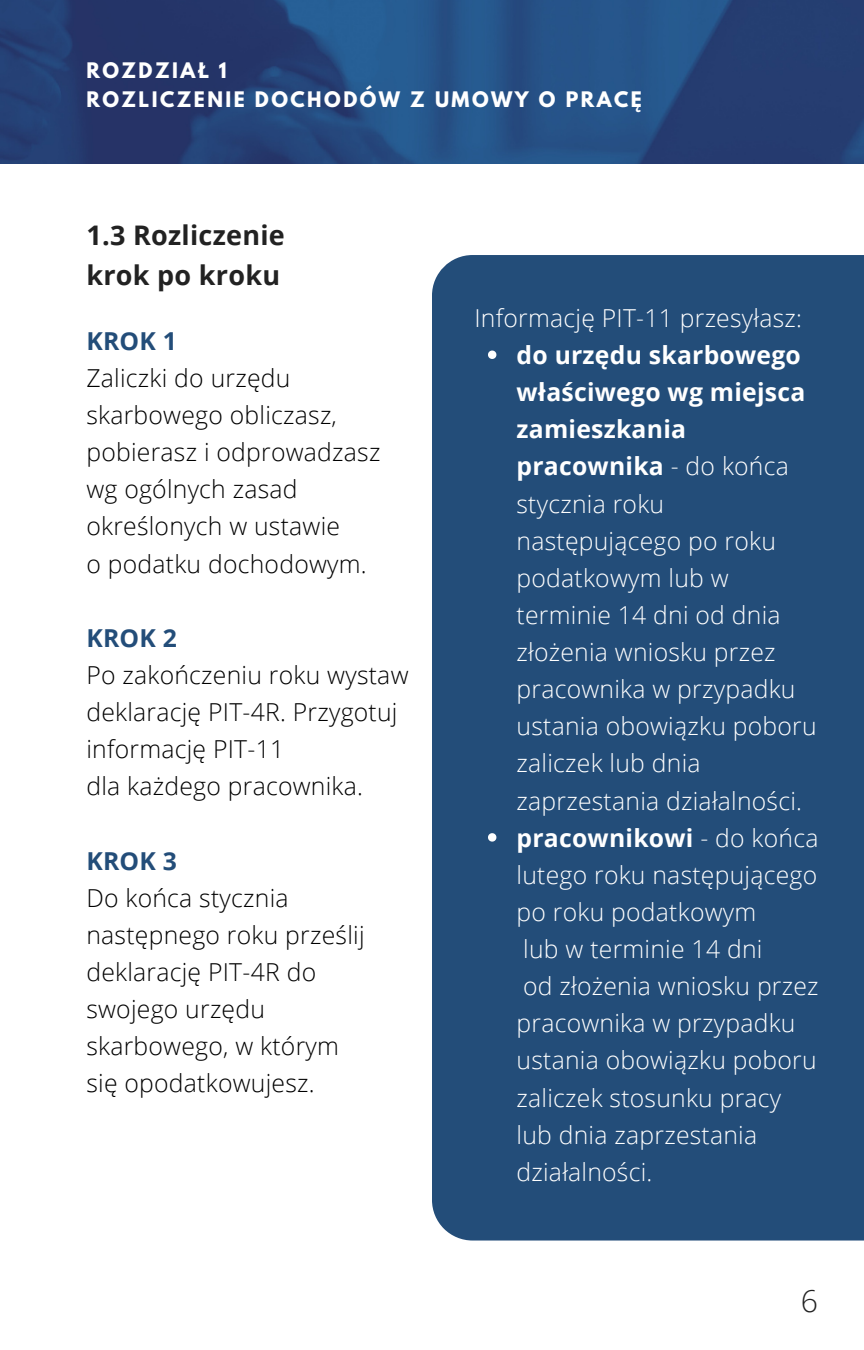
<style>
.page{position:relative;width:864px;height:1350px;background:#fff}
.page>*{position:absolute;margin:0;border:0;box-sizing:border-box;transform-origin:0 0}
.t1{font:300 30.15px "Open Sans";color:#222}
.t2{font:700 27px/40.5px "Open Sans";letter-spacing:.01em;color:#222}
.t3{font:300 24.75px/37.1px "Open Sans";letter-spacing:.01em;color:#fff}
.t4{font:300 24.75px/37.1px "Open Sans";letter-spacing:.01em;color:#000}
.t5{font:700 24.75px "Open Sans";letter-spacing:.01em;color:#234d79}
.t6{font:700 18.9px/28.6px "League Spartan";letter-spacing:.13em;color:#fff}
.s1{font-weight:700}
</style>
<div class="page">
<img style="left:0;top:0;width:863px;height:164px">
<div style="left:432px;top:255px;width:432px;height:986px;background:#234d79"></div>
<svg style="left:488px;top:351px;width:8px;height:8px"></svg>
<svg style="left:488px;top:833px;width:8px;height:9px"></svg>
<p class="t6" style="left:86px;top:59px;width:557px">ROZDZIAŁ 1<br>ROZLICZENIE DOCHODÓW Z UMOWY O PRACĘ</p>
<p class="t2" style="left:86px;top:214px;width:200px">1.3 Rozliczenie krok po kroku</p>
<p class="t5" style="left:86px;top:323px;width:92px">KROK 1</p>
<p class="t4" style="left:86px;top:359px;width:296px">Zaliczki do urzędu skarbowego obliczasz, pobierasz i odprowadzasz wg ogólnych zasad określonych w ustawie<br>o podatku dochodowym.</p>
<p class="t5" style="left:86px;top:620px;width:92px">KROK 2</p>
<p class="t4" style="left:86px;top:656px;width:324px">Po zakończeniu roku wystaw deklarację PIT-4R. Przygotuj informację PIT-11<br>dla każdego pracownika.</p>
<p class="t5" style="left:86px;top:843px;width:92px">KROK 3</p>
<p class="t4" style="left:86px;top:879px;width:280px">Do końca stycznia następnego roku prześlij deklarację PIT-4R do swojego urzędu skarbowego, w którym się opodatkowujesz.</p>
<p class="t3" style="left:474px;top:299px;width:329px">Informację PIT-11 przesyłasz:</p>
<p class="t3" style="left:517px;top:336px;width:304px"><span class="s1">do urzędu skarbowego właściwego wg miejsca zamieszkania pracownika</span> - do końca stycznia roku następującego po roku podatkowym lub w terminie 14 dni od dnia złożenia wniosku przez pracownika w przypadku ustania obowiązku poboru zaliczek lub dnia zaprzestania działalności. <span class="s1">pracownikowi</span> - do końca lutego roku następującego po roku podatkowym<br>lub w terminie 14 dni<br>od złożenia wniosku przez pracownika w przypadku ustania obowiązku poboru zaliczek stosunku pracy lub dnia zaprzestania działalności.</p>
<p class="t1" style="left:801px;top:1280px;width:19px">6</p>
</div>
